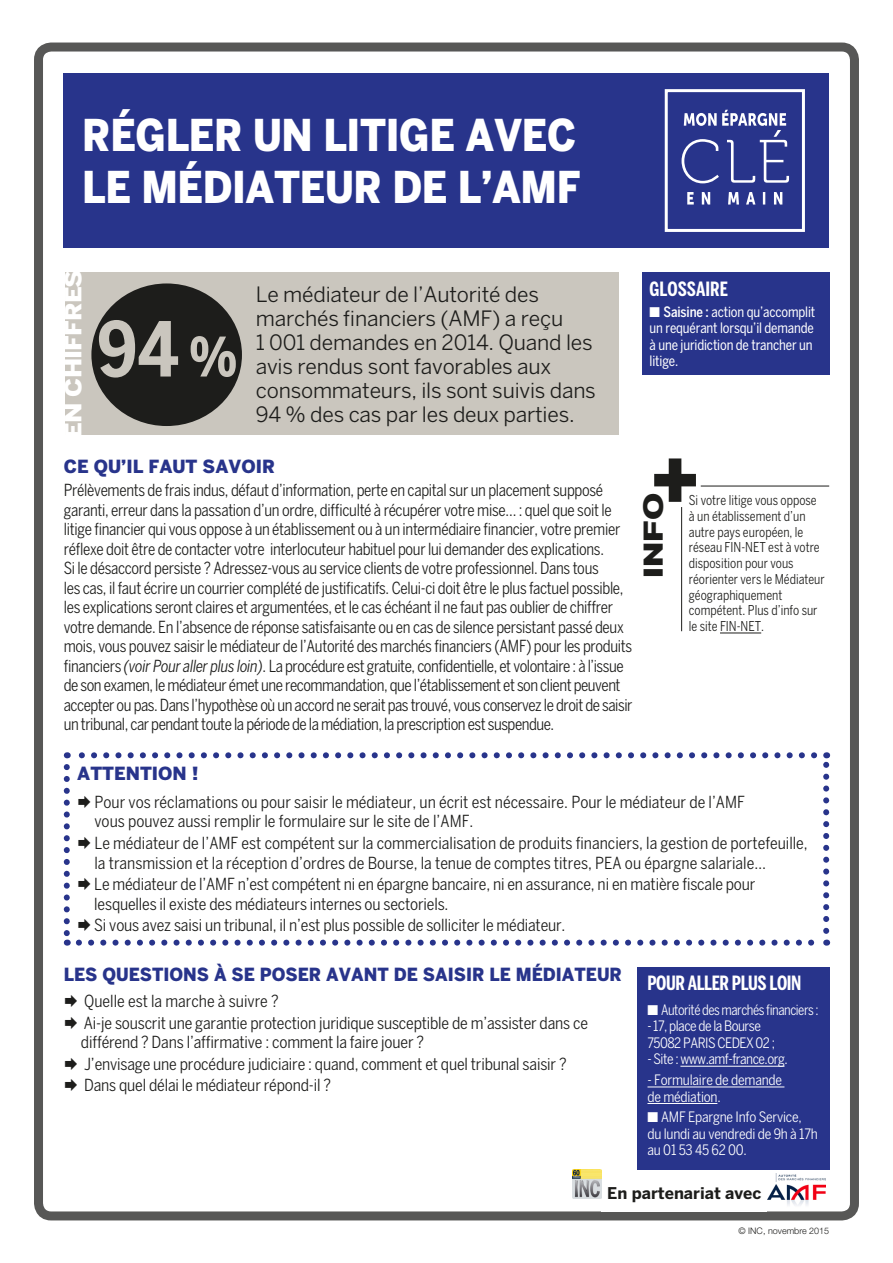
<style>
.page{position:relative;width:893px;height:1263px;background:#fff}
.page>*{position:absolute;margin:0;border:0;box-sizing:border-box;transform-origin:0 0}
.t1{font:700 75px "Benton Sans Cond";color:#cac6be;scale:.96 1}
.t2{font:900 43.5px "Benton Sans";letter-spacing:-.01em;color:#fff;scale:.91 1}
.t3{font:28.65px "Agrotesk Bold Extend";color:#1d1d1b}
.t4{font:900 22.5px "Benton Sans";letter-spacing:-.03em;color:#fff;scale:1.15 1}
.t5{font:21px/24px "Benton Sans";letter-spacing:-.01em;color:#1d1d1b}
.t6{font:700 19.5px "Benton Sans Comp";letter-spacing:-.02em;color:#fff}
.t7{font:700 19.5px "Benton Sans Comp";color:#fff}
.t8{font:900 18px "Benton Sans";color:#28348b;scale:.96 1}
.t9{font:900 18px "Benton Sans";color:#28348b}
.t10{font:16.5px/19.5px "Benton Sans Cond";letter-spacing:-.02em;color:#1d1d1b}
.t11{font:16.5px/19.5px "Benton Sans Cond";color:#1d1d1b}
.t12{font:700 16.05px "Benton Sans";color:#1d1d1b}
.t13{font:14.25px/16.5px "Benton Sans Cond";letter-spacing:-.015em;color:#fff}
.t14{font:14.25px/16.5px "Benton Sans Cond";letter-spacing:-.01em;color:#fff;scale:.95 1}
.t15{font:14.25px/16.5px "Benton Sans Cond";letter-spacing:-.035em;color:#fff;scale:.94 1}
.t16{font:14.25px "Benton Sans Cond";letter-spacing:-.035em;color:#fff}
.t17{font:13.5px/15.8px "Benton Sans Cond";color:#1d1d1b;scale:.93 1}
.t18{font:300 9px "Helvetica Neue";color:#1d1d1b}
.s1{font-size:54px}
.s2{font-weight:500}
.s3{font-style:italic}
</style>
<div class="page">
<div style="left:34px;top:43px;width:825px;height:1177px;border:9px solid #575756;border-radius:13px"></div>
<div style="left:601px;top:1186px;width:166px;height:25px;background:#fff"></div>
<img style="left:572px;top:1169px;width:30px;height:30px">
<div style="left:768px;top:1174px;width:61px;height:37px;background:#fff"></div>
<img style="left:768px;top:1174px;width:58px;height:32px">
<div style="left:64px;top:73px;width:765px;height:175px;background:#28348b"></div>
<div style="left:665px;top:89px;width:140px;height:143px;border:3px solid #fff"></div>
<svg style="left:687px;top:192px;width:95px;height:13px"></svg>
<svg style="left:682px;top:110px;width:107px;height:73px"></svg>
<svg style="left:79px;top:940px;width:736px;height:6px"></svg>
<svg style="left:64px;top:767px;width:6px;height:179px"></svg>
<svg style="left:823px;top:752px;width:6px;height:179px"></svg>
<svg style="left:67px;top:752px;width:747px;height:6px"></svg>
<div style="left:637px;top:967px;width:192px;height:202px;background:#28348b"></div>
<hr style="left:680px;top:1066px;width:104px;height:1px;background:#fff">
<hr style="left:647px;top:1087px;width:137px;height:1px;background:#fff">
<hr style="left:647px;top:1103px;width:70px;height:1px;background:#fff">
<hr style="left:720px;top:633px;width:41px;height:1px;background:#1d1d1b">
<hr style="left:701px;top:486px;width:128px;height:1px;background:#1d1d1b">
<hr style="left:681px;top:507px;width:1px;height:124px;background:#1d1d1b">
<svg style="left:654px;top:458px;width:42px;height:44px"></svg>
<div style="left:65px;top:273px;width:553px;height:162px;background:#cac6be"></div>
<div style="left:91px;top:283px;width:151px;height:143px;background:#1d1d1b;border-radius:50%"></div>
<div style="left:642px;top:272px;width:187px;height:103px;background:#28348b"></div>
<h2 class="t2" style="left:82px;top:109px;width:120px">RÉGLER</h2>
<h2 class="t2" style="left:253px;top:109px;width:98px">UN LITI</h2>
<h2 class="t2" style="left:399px;top:109px;width:104px">GE AVE</h2>
<h2 class="t2" style="left:547px;top:109px;width:34px">C</h2>
<h2 class="t2" style="left:82px;top:161px;width:95px">LE MÉDIATEUR</h2>
<h2 class="t2" style="left:392px;top:161px;width:208px">DE L’AMF</h2>
<h3 class="t4" style="left:60px;top:439px;width:149px;rotate:-90deg">EN CHIFFRES</h3>
<h1 class="t1" style="left:97px;top:305px;width:147px">94<span class="s1">%</span></h1>
<p class="t5" style="left:256px;top:282px;width:342px">Le médiateur de l’Autorité des marchés financiers (AMF) a reçu<br>1 001 demandes en 2014. Quand les avis rendus sont favorables aux consommateurs, ils sont suivis dans<br>94 % des cas par les deux parties.</p>
<p class="t7" style="left:650px;top:278px;width:80px">GLOSSAIRE</p>
<p class="t14" style="left:650px;top:303px;width:176px">■ <span class="s2">Saisine :</span> action qu’accomplit un requérant lorsqu’il demande à une juridiction de trancher un litige.</p>
<p class="t9" style="left:64px;top:455px;width:98px">CEQU’IL FAUT</p>
<p class="t9" style="left:203px;top:455px;width:13px">SAVOIR</p>
<p class="t10" style="left:64px;top:480px;width:570px">Prélèvements de frais indus, défaut d’information, perte en capital sur un placement supposé garanti, erreur dans la passation d’un ordre, difficulté à récupérer votre mise… : quel que soit le litige financier qui vous oppose à un établissement ou à un intermédiaire financier, votre premier réflexe doit être de contacter votre interlocuteur habituel pour lui demander des explications.<br>Si le désaccord persiste ? Adressez-vous au service clients de votre professionnel. Dans tous<br>les cas, il faut écrire un courrier complété de justificatifs. Celui-ci doit être le plus factuel possible, les explications seront claires et argumentées, et le cas échéant il ne faut pas oublier de chiffrer votre demande. En l’absence de réponse satisfaisante ou en cas de silence persistant passé deux mois, vous pouvez saisir le médiateur de l’Autorité des marchés financiers (AMF) pour les produits financiers <span class="s3">(voir Pour aller plus loin)</span>. La procédure est gratuite, confidentielle, et volontaire : à l’issue de son examen, le médiateur émet une recommandation, que l’établissement et son client peuvent accepter ou pas. Dans l’hypothèse où un accord ne serait pas trouvé, vous conservez le droit de saisir un tribunal, car pendant toute la période de la médiation, la prescription est suspendue.</p>
<p class="t9" style="left:77px;top:763px;width:14px">ATTENTION</p>
<p class="t9" style="left:192px;top:763px;width:8px">!</p>
<p class="t11" style="left:94px;top:792px;width:652px">Pour vos réclamations ou pour saisir le médiateur, un écrit est nécessaire. Pour le médiateur de l’AMF vous pouvez aussi remplir le formulaire sur le site de l’AMF.</p>
<p class="t11" style="left:94px;top:833px;width:715px">Le médiateur de l’AMF est compétent sur la commercialisation de produits financiers, la gestion de portefeuille, la transmission et la réception d’ordres de Bourse, la tenue de comptes titres, PEA ou épargne salariale…</p>
<p class="t10" style="left:94px;top:874px;width:663px">Le médiateur de l’AMF n’est compétent ni en épargne bancaire, ni en assurance, ni en matière fiscale pour lesquelles il existe des médiateurs internes ou sectoriels.</p>
<p class="t10" style="left:94px;top:915px;width:473px">Si vous avez saisi un tribunal, il n’est plus possible de solliciter le médiateur.</p>
<h3 class="t3" style="left:637px;top:578px;width:86px;rotate:-90deg">INFO</h3>
<p class="t17" style="left:689px;top:492px;width:148px">Si votre litige vous oppose à un établissement d’un autre pays européen, le réseau FIN-NET est à votre disposition pour vous réorienter vers le Médiateur géographiquement compétent. Plus d’info sur le site FIN-NET.</p>
<p class="t8" style="left:64px;top:964px;width:583px">LES QUESTIONS À SE POSER AVANT DE SAISIR LE MÉDIATEUR</p>
<p class="t10" style="left:81px;top:990px;width:509px;line-height:21.6px">⁃Quelle est la marche à suivre ?<br>⁃Ai-je souscrit une garantie protection juridique susceptible de m’assister dans ce</p>
<p class="t10" style="left:81px;top:1031px;width:487px;line-height:21.6px">différend ? Dans l’affirmative : comment la faire jouer ?<br>J’envisage une procédure judiciaire : quand, comment et quel tribunal saisir ?<br>Dans quel délai le médiateur répond-il ?</p>
<p class="t6" style="left:647px;top:971px;width:155px">POUR ALLER PLUS LOIN</p>
<p class="t15" style="left:647px;top:1001px;width:184px">■ Autorité des marchés financiers :</p>
<p class="t15" style="left:647px;top:1018px;width:137px">- 17, place de la Bourse<br>75082 PARIS CEDEX 02 ;</p>
<p class="t16" style="left:647px;top:1051px;width:142px">- Site : www.amf-france.org.</p>
<p class="t13" style="left:647px;top:1071px;width:136px">- Formulaire de demande de médiation.</p>
<p class="t13" style="left:647px;top:1109px;width:172px">■ AMF Epargne Info Service, du lundi au vendredi de 9h à 17h au 01 53 45 62 00.</p>
<p class="t12" style="left:607px;top:1183px;width:156px">En partenariat avec</p>
<p class="t18" style="left:739px;top:1225px;width:92px">© INC, novembre 2015</p>
</div>
